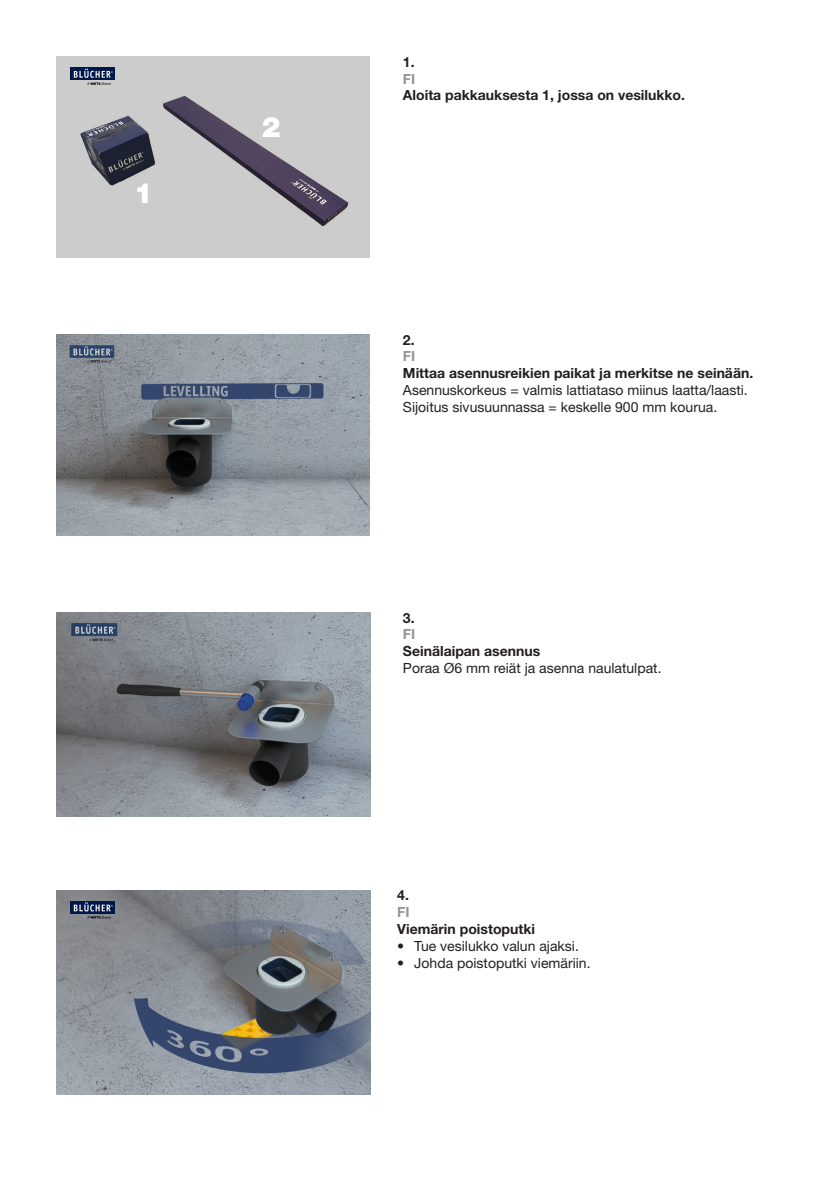
<style>
.page{position:relative;width:840px;height:1191px;background:#fff}
.page>*{position:absolute;margin:0;border:0;box-sizing:border-box;transform-origin:0 0}
.t1{font:900 28px "Helvetica Neue LT Std";color:#fff}
.t2{font:14px/16.8px "Helvetica Neue LT Std";color:#231f20}
.t3{font:700 14px "Helvetica Neue LT Std";color:#231f20}
.t4{font:700 14px "Helvetica Neue LT Std";color:#939598}
</style>
<div class="page">
<img style="left:57px;top:334px;width:312px;height:201px">
<img style="left:57px;top:612px;width:313px;height:204px">
<img style="left:57px;top:57px;width:312px;height:200px">
<div style="left:70px;top:67px;width:44px;height:13px;background:#00174a"></div>
<svg style="left:74px;top:69px;width:39px;height:16px"></svg>
<img style="left:57px;top:890px;width:313px;height:204px">
<svg style="left:70px;top:901px;width:44px;height:12px"></svg>
<svg style="left:74px;top:902px;width:39px;height:16px"></svg>
<p class="t1" style="left:134px;top:176px;width:20px">1</p>
<p class="t1" style="left:261px;top:110px;width:20px">2</p>
<p class="t3" style="left:403px;top:53px;width:13px">1.</p>
<p class="t4" style="left:403px;top:70px;width:14px">FI</p>
<p class="t3" style="left:403px;top:87px;width:283px">Aloita pakkauksesta 1, jossa on vesilukko.</p>
<p class="t3" style="left:403px;top:331px;width:13px">2.</p>
<p class="t4" style="left:403px;top:348px;width:14px">FI</p>
<p class="t3" style="left:403px;top:364px;width:351px">Mittaa asennusreikien paikat ja merkitse ne seinään.</p>
<p class="t2" style="left:403px;top:381px;width:346px">Asennuskorkeus = valmis lattiataso miinus laatta/laasti.<br>Sijoitus sivusuunnassa = keskelle 900 mm kourua.</p>
<p class="t3" style="left:403px;top:609px;width:13px">3.</p>
<p class="t4" style="left:403px;top:625px;width:14px">FI</p>
<p class="t3" style="left:403px;top:642px;width:139px">Seinälaipan asennus</p>
<p class="t2" style="left:403px;top:659px;width:260px">Poraa Ø6 mm reiät ja asenna naulatulpat.</p>
<p class="t3" style="left:397px;top:886px;width:13px">4.</p>
<p class="t4" style="left:397px;top:903px;width:14px">FI</p>
<p class="t3" style="left:397px;top:920px;width:139px">Viemärin poistoputki</p>
<p class="t2" style="left:397px;top:937px;width:183px">• Tue vesilukko valun ajaksi.</p>
<p class="t2" style="left:397px;top:954px;width:195px">• Johda poistoputki viemäriin.</p>
</div>
